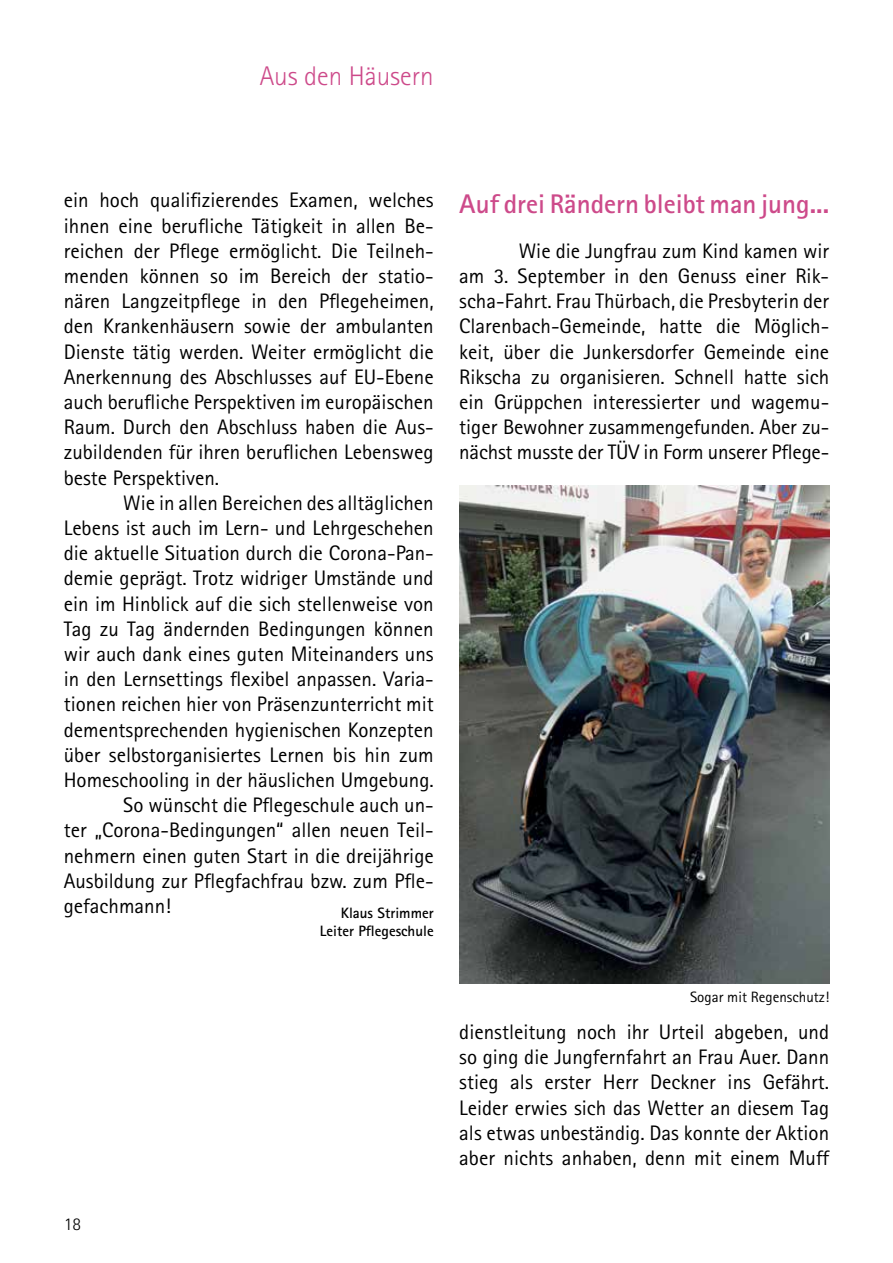
<style>
.page{position:relative;width:893px;height:1263px;background:#fff}
.page>*{position:absolute;margin:0;border:0;box-sizing:border-box;transform-origin:0 0}
.t1{font:700 27px "Rotis Sans Serif";color:#cd4a8a}
.t2{font:300 27px "Rotis Sans Serif";color:#cd4a8a}
.t3{font:21px/25.2px "Rotis Sans Serif";color:#000;text-align:justify}
.t4{font:300 18px "Rotis Sans Serif";color:#000}
.t5{font:700 15px/18px "Rotis Sans Serif";color:#000;text-align:right}
.t6{font:15px "Rotis Sans Serif";color:#000}
</style>
<div class="page">
<img style="left:459px;top:486px;width:370px;height:497px">
<p class="t2" style="left:260px;top:60px;width:175px">Aus den Häusern</p>
<p class="t3" style="left:64px;top:187px;width:371px">ein hoch qualifizierendes Examen, welches ihnen eine berufliche Tätigkeit in allen Be&shy;reichen der Pflege ermöglicht. Die Teilneh&shy;menden können so im Bereich der statio&shy;nären Langzeitpflege in den Pflegeheimen, den Krankenhäusern sowie der ambulanten Dienste tätig werden. Weiter ermöglicht die Anerkennung des Abschlusses auf EU-Ebene auch berufliche Perspektiven im europäischen Raum. Durch den Abschluss haben die Aus&shy;zubildenden für ihren beruflichen Lebensweg beste Perspektiven.</p>
<p class="t3" style="left:123px;top:490px;width:312px">Wie in allen Bereichen des alltäglichen</p>
<p class="t3" style="left:64px;top:515px;width:371px">Lebens ist auch im Lern- und Lehrgeschehen</p>
<p class="t3" style="left:64px;top:540px;width:371px">die aktuelle Situation durch die Corona-Pan-</p>
<p class="t3" style="left:64px;top:565px;width:371px">demie geprägt. Trotz widriger Umstände und</p>
<p class="t3" style="left:64px;top:591px;width:371px">ein im Hinblick auf die sich stellenweise von</p>
<p class="t3" style="left:64px;top:616px;width:371px">Tag zu Tag ändernden Bedingungen können</p>
<p class="t3" style="left:64px;top:641px;width:371px">wir auch dank eines guten Miteinanders uns</p>
<p class="t3" style="left:64px;top:666px;width:371px">in den Lernsettings flexibel anpassen. Varia-</p>
<p class="t3" style="left:64px;top:691px;width:371px">tionen reichen hier von Präsenzunterricht mit</p>
<p class="t3" style="left:64px;top:717px;width:371px">dementsprechenden hygienischen Konzepten</p>
<p class="t3" style="left:64px;top:742px;width:371px">über selbstorganisiertes Lernen bis hin zum</p>
<p class="t3" style="left:64px;top:767px;width:371px">Homeschooling in der häuslichen Umgebung.</p>
<p class="t3" style="left:123px;top:792px;width:312px">So wünscht die Pflegeschule auch un-</p>
<p class="t3" style="left:64px;top:817px;width:371px">ter „Corona-Bedingungen“ allen neuen Teil-</p>
<p class="t3" style="left:64px;top:843px;width:371px">nehmern einen guten Start in die dreijährige</p>
<p class="t3" style="left:64px;top:868px;width:371px">Ausbildung zur Pflegfachfrau bzw. zum Pfle-</p>
<p class="t3" style="left:64px;top:893px;width:109px">gefachmann!</p>
<p class="t5" style="left:320px;top:903px;width:115px">Klaus Strimmer<br>Leiter Pflegeschule</p>
<p class="t4" style="left:64px;top:1213px;width:19px">18</p>
<p class="t1" style="left:459px;top:186px;width:371px">Auf drei Rändern bleibt man jung...</p>
<p class="t3" style="left:459px;top:238px;width:371px;text-indent:60px">Wie die Jungfrau zum Kind kamen wir am 3. September in den Genuss einer Rik&shy;scha-Fahrt. Frau Thürbach, die Presbyterin der Clarenbach-Gemeinde, hatte die Möglich&shy;keit, über die Junkersdorfer Gemeinde eine Rikscha zu organisieren. Schnell hatte sich ein Grüppchen interessierter und wagemu&shy;tiger Bewohner zusammengefunden. Aber zu&shy;nächst musste der TÜV in Form unserer Pflege-</p>
<p class="t6" style="left:690px;top:988px;width:141px">Sogar mit Regenschutz!</p>
<p class="t3" style="left:459px;top:1019px;width:371px">dienstleitung noch ihr Urteil abgeben, und so ging die Jungfernfahrt an Frau Auer. Dann stieg als erster Herr Deckner ins Gefährt.<br>Leider erwies sich das Wetter an diesem Tag als etwas unbeständig. Das konnte der Aktion aber nichts anhaben, denn mit einem Muff</p>
</div>
